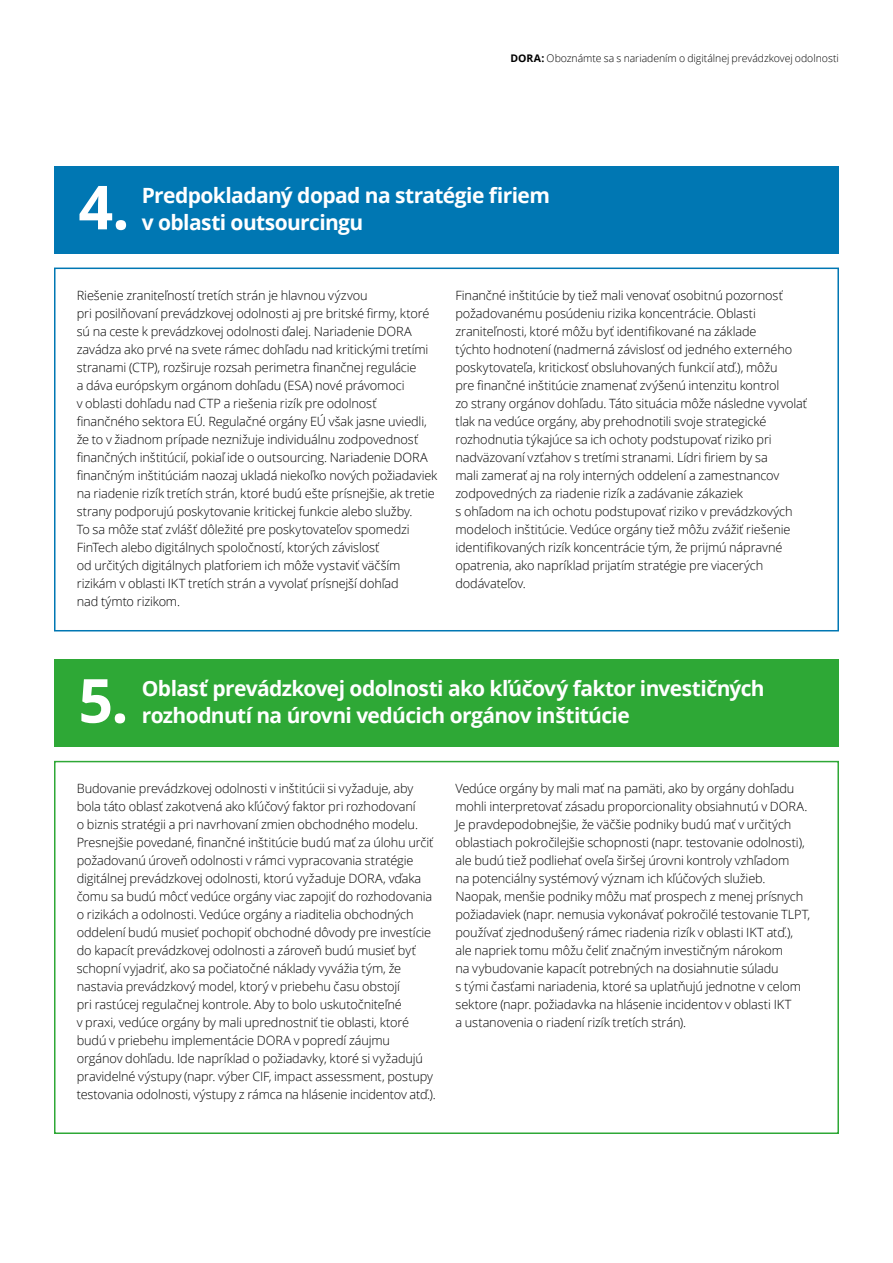
<style>
.page{position:relative;width:893px;height:1263px;background:#fff}
.page>*{position:absolute;margin:0;border:0;box-sizing:border-box;transform-origin:0 0}
.t1{font:700 60.75px "Open Sans";color:#fff}
.t2{font:700 21px "Open Sans";letter-spacing:-.03em;color:#fff}
.t3{font:300 12.75px/18px "Open Sans";letter-spacing:-.01em;color:#000}
.t4{font:300 10.5px "Open Sans";letter-spacing:-.005em;color:#000}
.s1{font-weight:700}
</style>
<div class="page">
<div style="left:54px;top:166px;width:785px;height:88px;background:#0077b3"></div>
<div style="left:54px;top:268px;width:785px;height:363px;border:2px solid #0077b3"></div>
<div style="left:54px;top:659px;width:785px;height:88px;background:#2ea836"></div>
<div style="left:54px;top:761px;width:785px;height:373px;border:2px solid #2ea836"></div>
<p class="t4" style="left:510px;top:51px;width:330px"><span class="s1">DORA:</span> Oboznámte sa s nariadením o digitálnej prevádzkovej odolnosti</p>
<h1 class="t1" style="left:78px;top:164px;width:53px">4.</h1>
<h2 class="t2" style="left:142px;top:181px;width:410px">Predpokladaný dopad na stratégie firiem</h2>
<h2 class="t2" style="left:142px;top:208px;width:223px">v oblasti outsourcingu</h2>
<p class="t3" style="left:77px;top:286px;width:362px">Riešenie zraniteľností tretích strán je hlavnou výzvou<br>pri posilňovaní prevádzkovej odolnosti aj pre britské firmy, ktoré sú na ceste k prevádzkovej odolnosti ďalej. Nariadenie DORA zavádza ako prvé na svete rámec dohľadu nad kritickými tretími stranami (CTP), rozširuje rozsah perimetra finančnej regulácie<br>a dáva európskym orgánom dohľadu (ESA) nové právomoci<br>v oblasti dohľadu nad CTP a riešenia rizík pre odolnosť finančného sektora EÚ. Regulačné orgány EÚ však jasne uviedli, že to v žiadnom prípade neznižuje individuálnu zodpovednosť finančných inštitúcií, pokiaľ ide o outsourcing. Nariadenie DORA finančným inštitúciám naozaj ukladá niekoľko nových požiadaviek na riadenie rizík tretích strán, ktoré budú ešte prísnejšie, ak tretie strany podporujú poskytovanie kritickej funkcie alebo služby.<br>To sa môže stať zvlášť dôležité pre poskytovateľov spomedzi FinTech alebo digitálnych spoločností, ktorých závislosť<br>od určitých digitálnych platforiem ich môže vystaviť väčším rizikám v oblasti IKT tretích strán a vyvolať prísnejší dohľad<br>nad týmto rizikom.</p>
<p class="t3" style="left:455px;top:286px;width:353px">Finančné inštitúcie by tiež mali venovať osobitnú pozornosť požadovanému posúdeniu rizika koncentrácie. Oblasti zraniteľnosti, ktoré môžu byť identifikované na základe<br>týchto hodnotení (nadmerná závislosť od jedného externého poskytovateľa, kritickosť obsluhovaných funkcií atď.), môžu<br>pre finančné inštitúcie znamenať zvýšenú intenzitu kontrol<br>zo strany orgánov dohľadu. Táto situácia môže následne vyvolať tlak na vedúce orgány, aby prehodnotili svoje strategické rozhodnutia týkajúce sa ich ochoty podstupovať riziko pri nadväzovaní vzťahov s tretími stranami. Lídri firiem by sa<br>mali zamerať aj na roly interných oddelení a zamestnancov zodpovedných za riadenie rizík a zadávanie zákaziek<br>s ohľadom na ich ochotu podstupovať riziko v prevádzkových modeloch inštitúcie. Vedúce orgány tiež môžu zvážiť riešenie identifikovaných rizík koncentrácie tým, že prijmú nápravné opatrenia, ako napríklad prijatím stratégie pre viacerých dodávateľov.</p>
<h1 class="t1" style="left:78px;top:658px;width:52px">5.</h1>
<h2 class="t2" style="left:142px;top:674px;width:624px">Oblasť prevádzkovej odolnosti ako kľúčový faktor investičných</h2>
<h2 class="t2" style="left:142px;top:701px;width:490px">rozhodnutí na úrovni vedúcich orgánov inštitúcie</h2>
<p class="t3" style="left:77px;top:779px;width:361px">Budovanie prevádzkovej odolnosti v inštitúcii si vyžaduje, aby bola táto oblasť zakotvená ako kľúčový faktor pri rozhodovaní<br>o biznis stratégii a pri navrhovaní zmien obchodného modelu.<br>Presnejšie povedané, finančné inštitúcie budú mať za úlohu určiť požadovanú úroveň odolnosti v rámci vypracovania stratégie digitálnej prevádzkovej odolnosti, ktorú vyžaduje DORA, vďaka čomu sa budú môcť vedúce orgány viac zapojiť do rozhodovania o rizikách a odolnosti. Vedúce orgány a riaditelia obchodných oddelení budú musieť pochopiť obchodné dôvody pre investície do kapacít prevádzkovej odolnosti a zároveň budú musieť byť schopní vyjadriť, ako sa počiatočné náklady vyvážia tým, že nastavia prevádzkový model, ktorý v priebehu času obstojí<br>pri rastúcej regulačnej kontrole. Aby to bolo uskutočniteľné<br>v praxi, vedúce orgány by mali uprednostniť tie oblasti, ktoré budú v priebehu implementácie DORA v popredí záujmu orgánov dohľadu. Ide napríklad o požiadavky, ktoré si vyžadujú pravidelné výstupy (napr. výber CIF, impact assessment, postupy testovania odolnosti, výstupy z rámca na hlásenie incidentov atď.).</p>
<p class="t3" style="left:455px;top:779px;width:356px">Vedúce orgány by mali mať na pamäti, ako by orgány dohľadu mohli interpretovať zásadu proporcionality obsiahnutú v DORA.<br>Je pravdepodobnejšie, že väčšie podniky budú mať v určitých oblastiach pokročilejšie schopnosti (napr. testovanie odolnosti), ale budú tiež podliehať oveľa širšej úrovni kontroly vzhľadom<br>na potenciálny systémový význam ich kľúčových služieb.<br>Naopak, menšie podniky môžu mať prospech z menej prísnych požiadaviek (napr. nemusia vykonávať pokročilé testovanie TLPT, používať zjednodušený rámec riadenia rizík v oblasti IKT atď.), ale napriek tomu môžu čeliť značným investičným nárokom<br>na vybudovanie kapacít potrebných na dosiahnutie súladu<br>s tými časťami nariadenia, ktoré sa uplatňujú jednotne v celom sektore (napr. požiadavka na hlásenie incidentov v oblasti IKT<br>a ustanovenia o riadení rizík tretích strán).</p>
</div>
